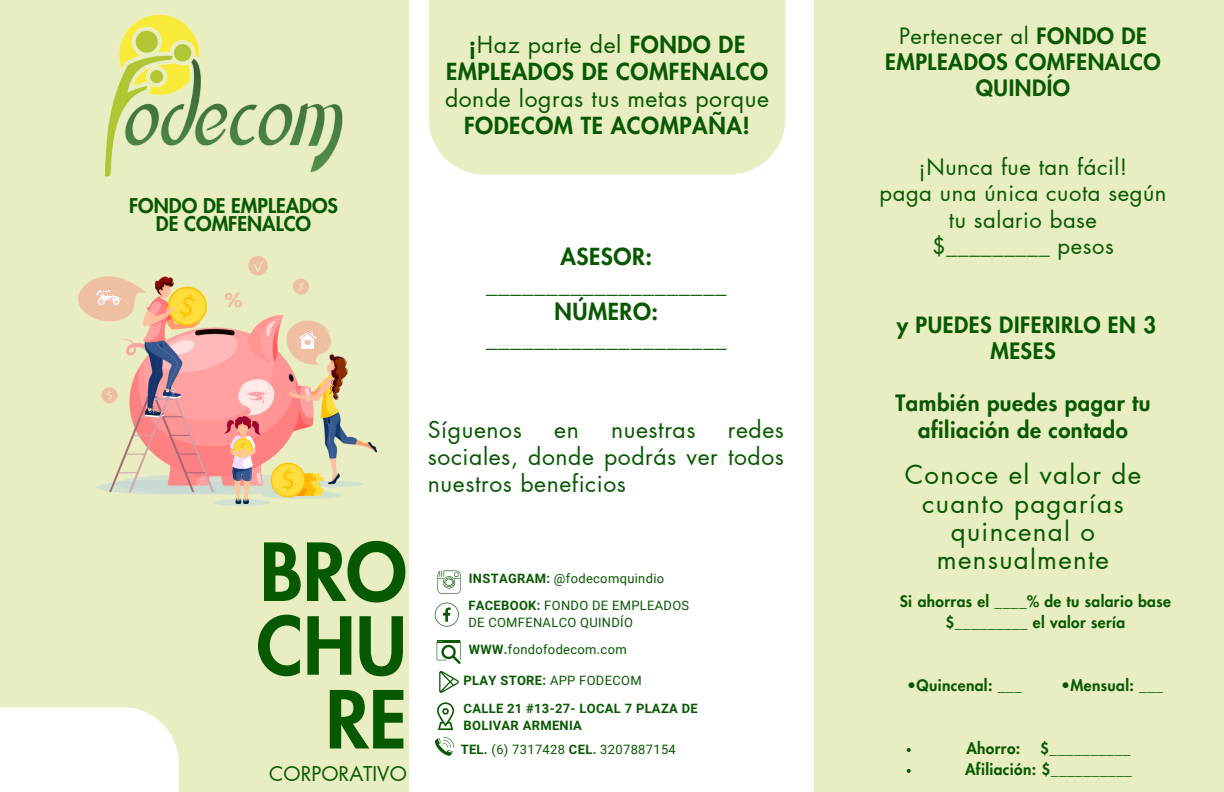
<style>
.page{position:relative;width:1224px;height:792px;background:#fff}
.page>*{position:absolute;margin:0;border:0;box-sizing:border-box;transform-origin:0 0}
.t1{font:800 77.6px/73.8px "Futura LT Pro";color:#075900;text-align:right}
.t2{font:25.9px/28.1px "Futura LT Pro";letter-spacing:.05em;color:#075900;text-align:center}
.t3{font:800 23px/27.2px "Futura LT Pro";letter-spacing:.025em;color:#075900;text-align:center}
.t4{font:23px/27.2px "Futura LT Pro";letter-spacing:.025em;color:#075900;text-align:justify}
.t5{font:800 22px/26.2px "Futura LT Pro";letter-spacing:.025em;color:#075900;text-align:center}
.t6{font:22px/26.2px "Futura LT Pro";letter-spacing:.025em;color:#075900;text-align:center}
.t7{font:800 19.9px/18.4px "Futura LT Pro";color:#075900;text-align:center}
.t8{font:19.9px "Futura LT Pro";color:#075900}
.t9{font:800 15.5px/21px "Futura LT Pro";letter-spacing:.025em;color:#075900;text-align:center}
.t10{font:12.9px/17.5px "Roboto";letter-spacing:.025em;color:#075900}
.t11{font:700 12.9px/17.5px "Roboto";letter-spacing:.025em;color:#075900}
.s1{font-weight:400}
.s2{font-weight:700}
</style>
<div class="page">
<div style="left:0;top:0;width:408px;height:792px;background:#e8eec2"></div>
<div style="left:0;top:707px;width:179px;height:85px;background:#fff"></div>
<div style="left:429px;top:0;width:356px;height:175px;background:#e8eec2"></div>
<img style="left:105px;top:0;width:304px;height:195px">
<svg style="left:437px;top:571px;width:24px;height:23px"></svg>
<svg style="left:435px;top:603px;width:24px;height:24px"></svg>
<svg style="left:439px;top:671px;width:20px;height:22px"></svg>
<svg style="left:437px;top:702px;width:17px;height:28px"></svg>
<svg style="left:437px;top:640px;width:24px;height:24px"></svg>
<svg style="left:435px;top:737px;width:19px;height:19px"></svg>
<div style="left:815px;top:0;width:409px;height:792px;background:#e8eec2"></div>
<img style="left:78px;top:256px;width:299px;height:250px">
<svg style="left:907px;top:748px;width:4px;height:4px"></svg>
<svg style="left:907px;top:769px;width:4px;height:4px"></svg>
<p class="t7" style="left:129px;top:197px;width:210px">FONDO DE EMPLEADOS<br>DE COMFENALCO</p>
<p class="t3" style="left:445px;top:31px;width:326px">¡<span class="s1">Haz parte del</span> FONDO DE<br>EMPLEADOS DE COMFENALCO <span class="s1">donde logras tus metas porque<br></span>FODECOM TE ACOMPAÑA!</p>
<p class="t3" style="left:486px;top:244px;width:242px">ASESOR: ____________________<br>NÚMERO: ____________________</p>
<h5 class="t1" style="left:257px;top:539px;width:152px">BRO<br>CHU<br>RE</h5>
<p class="t8" style="left:269px;top:764px;width:139px">CORPORATIVO</p>
<p class="t4" style="left:428px;top:417px;width:358px;text-indent:300px">redes sociales, donde podrás ver todos nuestros beneficios</p>
<p class="t4" style="left:428px;top:417px;width:96px">Síguenos</p>
<p class="t4" style="left:554px;top:417px;width:26px">en</p>
<p class="t4" style="left:611px;top:417px;width:86px">nuestras</p>
<p class="t10" style="left:469px;top:570px;width:197px"><span class="s2">INSTAGRAM:</span> @fodecomquindio</p>
<p class="t10" style="left:468px;top:597px;width:222px"><span class="s2">FACEBOOK:</span> FONDO DE EMPLEADOS<br>DE COMFENALCO QUINDÍO</p>
<p class="t10" style="left:469px;top:641px;width:159px"><span class="s2">WWW.</span>fondofodecom.com</p>
<p class="t11" style="left:464px;top:672px;width:180px">PLAY STORE: <span class="s1">APP FODECOM</span></p>
<p class="t11" style="left:464px;top:699px;width:236px">CALLE 21 #13-27- LOCAL 7 PLAZA DE<br>BOLIVAR ARMENIA</p>
<p class="t10" style="left:461px;top:741px;width:217px"><span class="s2">TEL.</span> (6) 7317428 <span class="s2">CEL.</span> 3207887154</p>
<p class="t5" style="left:885px;top:24px;width:277px"><span class="s1">Pertenecer al</span> FONDO DE<br>EMPLEADOS COMFENALCO<br>QUINDÍO</p>
<p class="t6" style="left:880px;top:155px;width:288px">¡Nunca fue tan fácil!<br>paga una única cuota según tu salario base<br>$_________ pesos</p>
<h5 class="t5" style="left:897px;top:312px;width:261px">y PUEDES DIFERIRLO EN 3<br>MESES</h5>
<h5 class="t5" style="left:895px;top:391px;width:257px">También puedes pagar tu afiliación de contado</h5>
<h1 class="t2" style="left:905px;top:462px;width:238px">Conoce el valor de cuanto pagarías quincenal o mensualmente</h1>
<p class="t9" style="left:900px;top:592px;width:273px">Si ahorras el ____% de tu salario base $_________ el valor sería</p>
<p class="t9" style="left:907px;top:676px;width:116px">•Quincenal: ___</p>
<p class="t9" style="left:1061px;top:676px;width:104px">•Mensual: ___</p>
<h5 class="t9" style="left:966px;top:738px;width:56px">Ahorro:</h5>
<h5 class="t9" style="left:1040px;top:738px;width:92px">$__________</h5>
<h3 class="t9" style="left:965px;top:759px;width:168px">Afiliación: $__________</h3>
</div>
